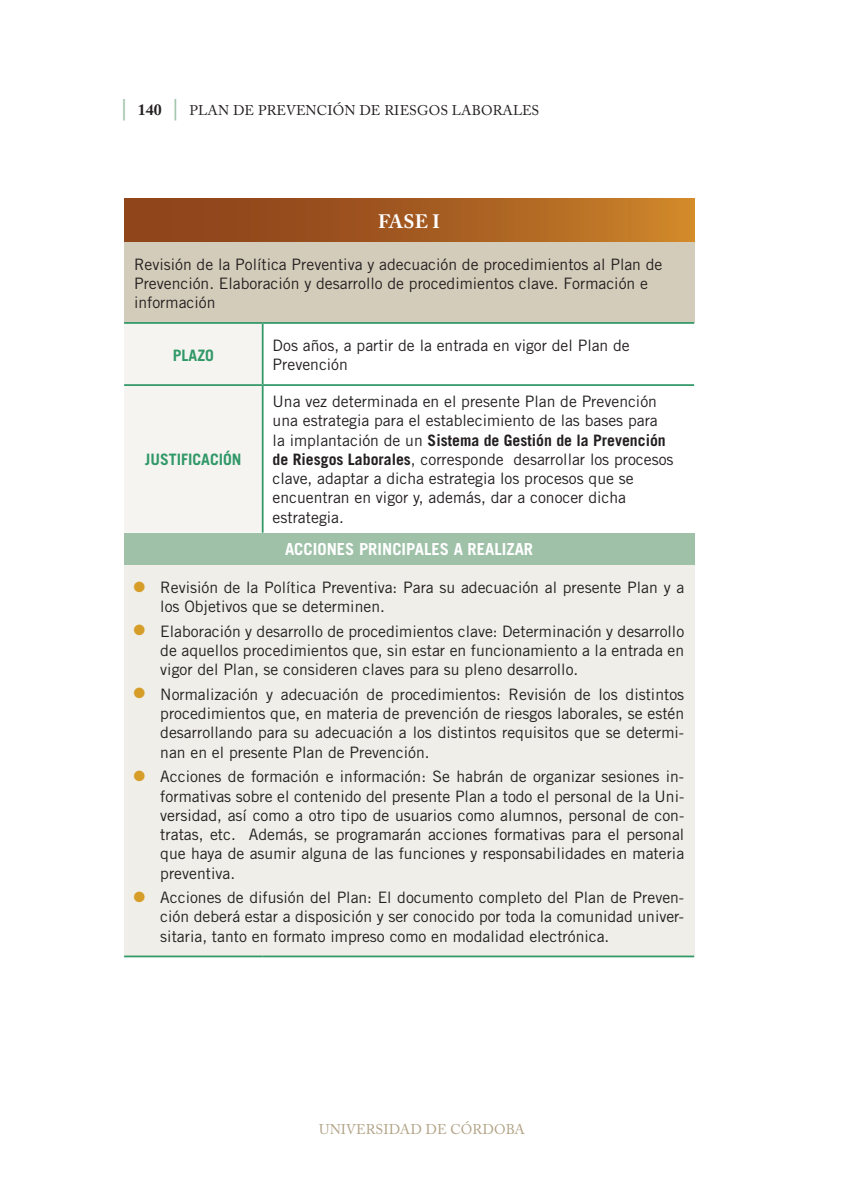
<style>
.page{position:relative;width:844px;height:1191px;background:#fff}
.page>*{position:absolute;margin:0;border:0;box-sizing:border-box;transform-origin:0 0}
.t1{font:700 19.25px "Adobe Caslon Pro";color:#fff}
.t2{font:700 16.62px "Trade Gothic";color:#fff}
.t3{font:15.75px/19.2px "Trade Gothic";color:#231f20}
.t4{font:700 15.75px "Trade Gothic";color:#319868}
.t5{font:14px "Adobe Caslon Pro";letter-spacing:.01em;color:#231f20}
.t6{font:14px "Adobe Caslon Pro";letter-spacing:.01em;color:#b1a386}
.s1{font-weight:700;font-size:21px;color:#9ec1a8}
.s2{font-weight:700;font-size:15.75px}
.s3{font-weight:700}
</style>
<div class="page">
<div style="left:124px;top:198px;width:570px;height:44px;background:linear-gradient(to right,#863a19,#c88029)"></div>
<div style="left:124px;top:242px;width:570px;height:81px;background:#d4ccba"></div>
<div style="left:124px;top:324px;width:138px;height:208px;background:#f5f4f0"></div>
<div style="left:124px;top:532px;width:570px;height:33px;background:#9ec1a8"></div>
<div style="left:124px;top:565px;width:570px;height:391px;background:#f0eee8"></div>
<hr style="left:124px;top:384px;width:138px;height:2px;background:#319868">
<hr style="left:262px;top:384px;width:432px;height:2px;background:#319868">
<hr style="left:124px;top:322px;width:138px;height:2px;background:#319868">
<hr style="left:262px;top:322px;width:432px;height:2px;background:#319868">
<hr style="left:124px;top:955px;width:138px;height:2px;background:#319868">
<hr style="left:262px;top:955px;width:432px;height:2px;background:#319868">
<hr style="left:262px;top:324px;width:1px;height:60px;background:#319868">
<hr style="left:262px;top:386px;width:1px;height:146px;background:#319868">
<p class="t5" style="left:120px;top:102px;width:420px"><span class="s1">|</span> <span class="s2">140</span> <span class="s1">|</span> PLAN DE PREVENCIÓN DE RIESGOS LABORALES</p>
<p class="t1" style="left:378px;top:210px;width:64px">FASE I</p>
<p class="t3" style="left:134px;top:254px;width:530px">Revisión de la Política Preventiva y adecuación de procedimientos al Plan de<br>Prevención. Elaboración y desarrollo de procedimientos clave. Formación e información</p>
<p class="t4" style="left:173px;top:345px;width:43px">PLAZO</p>
<p class="t3" style="left:272px;top:335px;width:358px">Dos años, a partir de la entrada en vigor del Plan de<br>Prevención</p>
<p class="t3" style="left:272px;top:392px;width:402px">Una vez determinada en el presente Plan de Prevención una estrategia para el establecimiento de las bases para la implantación de un <span class="s3">Sistema de Gestión de la Prevención de Riesgos Laborales</span>, corresponde desarrollar los procesos clave, adaptar a dicha estrategia los procesos que se encuentran en vigor y, además, dar a conocer dicha estrategia.</p>
<p class="t2" style="left:285px;top:539px;width:249px">ACCIONES PRINCIPALES A REALIZAR</p>
<p class="t3" style="left:160px;top:578px;width:525px;text-indent:-26px"><sup>■</sup> Revisión de la Política Preventiva: Para su adecuación al presente Plan y a los Objetivos que se determinen.</p>
<p class="t3" style="left:160px;top:621px;width:525px;text-align:justify;text-indent:-26px"><sup>■</sup> Elaboración y desarrollo de procedimientos clave: Determinación y desarrollo de aquellos procedimientos que, sin estar en funcionamiento a la entrada en vigor del Plan, se consideren claves para su pleno desarrollo.</p>
<p class="t3" style="left:160px;top:684px;width:525px;text-align:justify;text-indent:-26px"><sup>■</sup> Normalización y adecuación de procedimientos: Revisión de los distintos procedimientos que, en materia de prevención de riesgos laborales, se estén desarrollando para su adecuación a los distintos requisitos que se determi&shy;nan en el presente Plan de Prevención.</p>
<p class="t3" style="left:160px;top:767px;width:525px;text-align:justify;text-indent:-26px"><sup>■</sup> Acciones de formación e información: Se habrán de organizar sesiones in&shy;formativas sobre el contenido del presente Plan a todo el personal de la Uni&shy;versidad, así como a otro tipo de usuarios como alumnos, personal de con&shy;tratas, etc. Además, se programarán acciones formativas para el personal que haya de asumir alguna de las funciones y responsabilidades en materia preventiva.</p>
<p class="t3" style="left:160px;top:887px;width:525px;text-align:justify;text-indent:-26px"><sup>■</sup> Acciones de difusión del Plan: El documento completo del Plan de Preven&shy;ción deberá estar a disposición y ser conocido por toda la comunidad univer&shy;sitaria, tanto en formato impreso como en modalidad electrónica.</p>
<p class="t4" style="left:145px;top:449px;width:98px">JUSTIFICACIÓN</p>
<p class="t6" style="left:319px;top:1121px;width:207px">UNIVERSIDAD DE CÓRDOBA</p>
</div>
